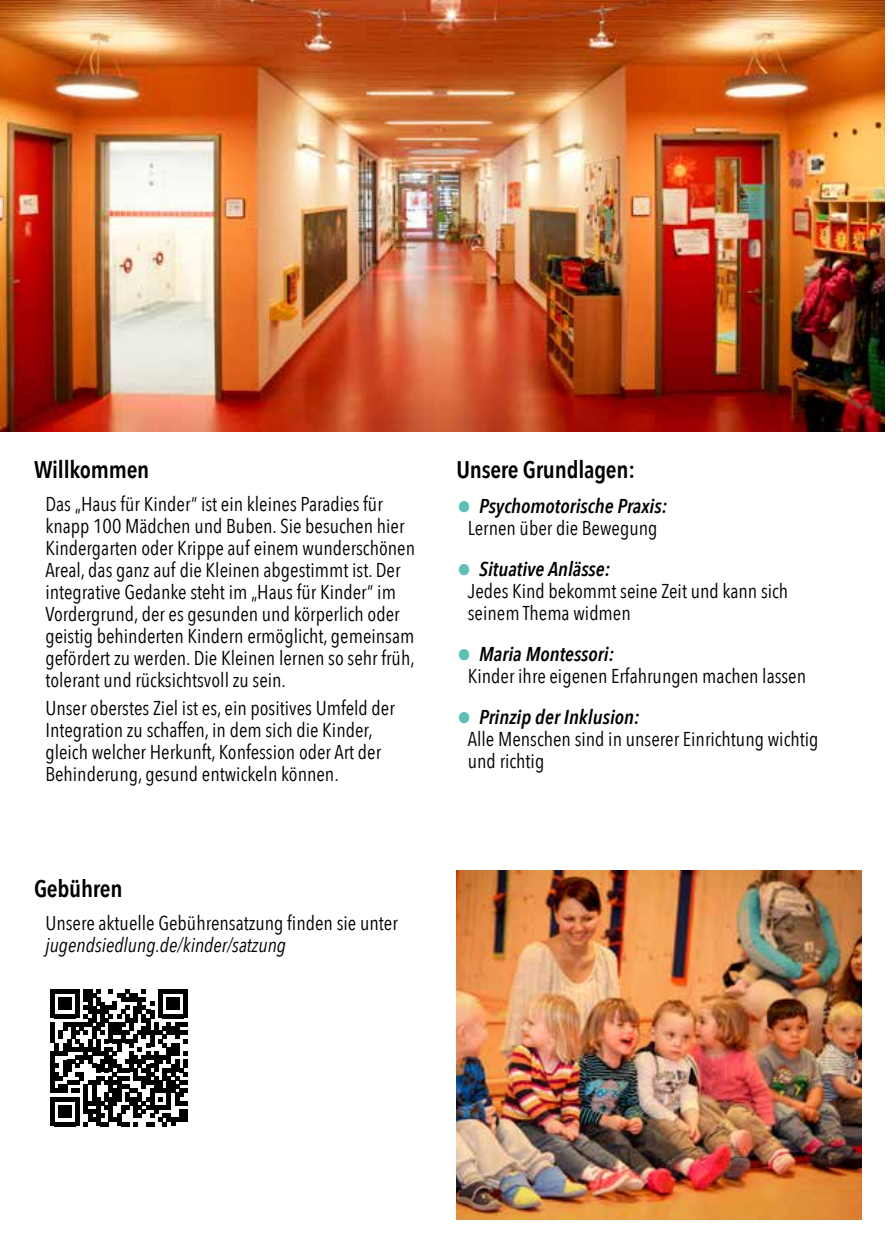
<style>
.page{position:relative;width:896px;height:1248px;background:#fff}
.page>*{position:absolute;margin:0;border:0;box-sizing:border-box;transform-origin:0 0}
.t1{font:600 24px "Avenir Next Condensed";letter-spacing:-.01em;color:#000}
.t2{font:20px/22px "Avenir Next Condensed";color:#000}
.t3{font:italic 600 20px/22px "Avenir Next Condensed";color:#000;text-align:center}
.t4{font:italic 20px "Avenir Next Condensed";color:#000}
.s1{font-family:"Aaux Next Cond";font-weight:700;font-style:normal;font-size:34px;color:#5fbeb5}
.s2{font-weight:400;font-style:normal}
.s3{font-family:"Aaux Next Cond";font-weight:700;font-size:34px;color:#5fbeb5}
.s4{font-weight:600;font-style:italic}
</style>
<div class="page">
<img style="left:456px;top:870px;width:406px;height:349px">
<img style="left:0;top:0;width:885px;height:431px">
<svg style="left:51px;top:989px;width:137px;height:136px"></svg>
<p class="t1" style="left:34px;top:448px;width:117px">Willkommen</p>
<p class="t2" style="left:45px;top:492px;width:371px">Das „Haus für Kinder“ ist ein kleines Paradies für knapp 100 Mädchen und Buben. Sie besuchen hier Kindergarten oder Krippe auf einem wunderschönen Areal, das ganz auf die Kleinen abgestimmt ist. Der integrative Gedanke steht im „Haus für Kinder“ im Vordergrund, der es gesunden und körperlich oder geistig behinderten Kindern ermöglicht, gemeinsam gefördert zu werden. Die Kleinen lernen so sehr früh, tolerant und rücksichtsvoll zu sein.</p>
<p class="t2" style="left:45px;top:696px;width:351px">Unser oberstes Ziel ist es, ein positives Umfeld der Integration zu schaffen, in dem sich die Kinder, gleich welcher Herkunft, Konfession oder Art der Behinderung, gesund entwickeln können.</p>
<p class="t1" style="left:34px;top:867px;width:90px">Gebühren</p>
<p class="t2" style="left:45px;top:911px;width:354px">Unsere aktuelle Gebührensatzung finden sie unter</p>
<p class="t4" style="left:45px;top:933px;width:242px">jugendsiedlung.de/kinder/satzung</p>
<p class="t1" style="left:456px;top:448px;width:180px">Unsere Grundlagen:</p>
<p class="t3" style="left:456px;top:495px;width:212px"><span class="s1">•</span> Psychomotorische Praxis:<br><span class="s2">Lernen über die Bewegung</span></p>
<p class="t2" style="left:468px;top:557px;width:322px;text-indent:-11px"><span class="s3">•</span> <span class="s4">Situative Anlässe:<br></span>Jedes Kind bekommt seine Zeit und kann sich seinem Thema widmen</p>
<p class="t2" style="left:468px;top:642px;width:340px;text-indent:-11px"><span class="s3">•</span> <span class="s4">Maria Montessori:<br></span>Kinder ihre eigenen Erfahrungen machen lassen</p>
<p class="t2" style="left:468px;top:705px;width:352px;text-indent:-11px"><span class="s3">•</span> <span class="s4">Prinzip der Inklusion:<br></span>Alle Menschen sind in unserer Einrichtung wichtig und richtig</p>
</div>
